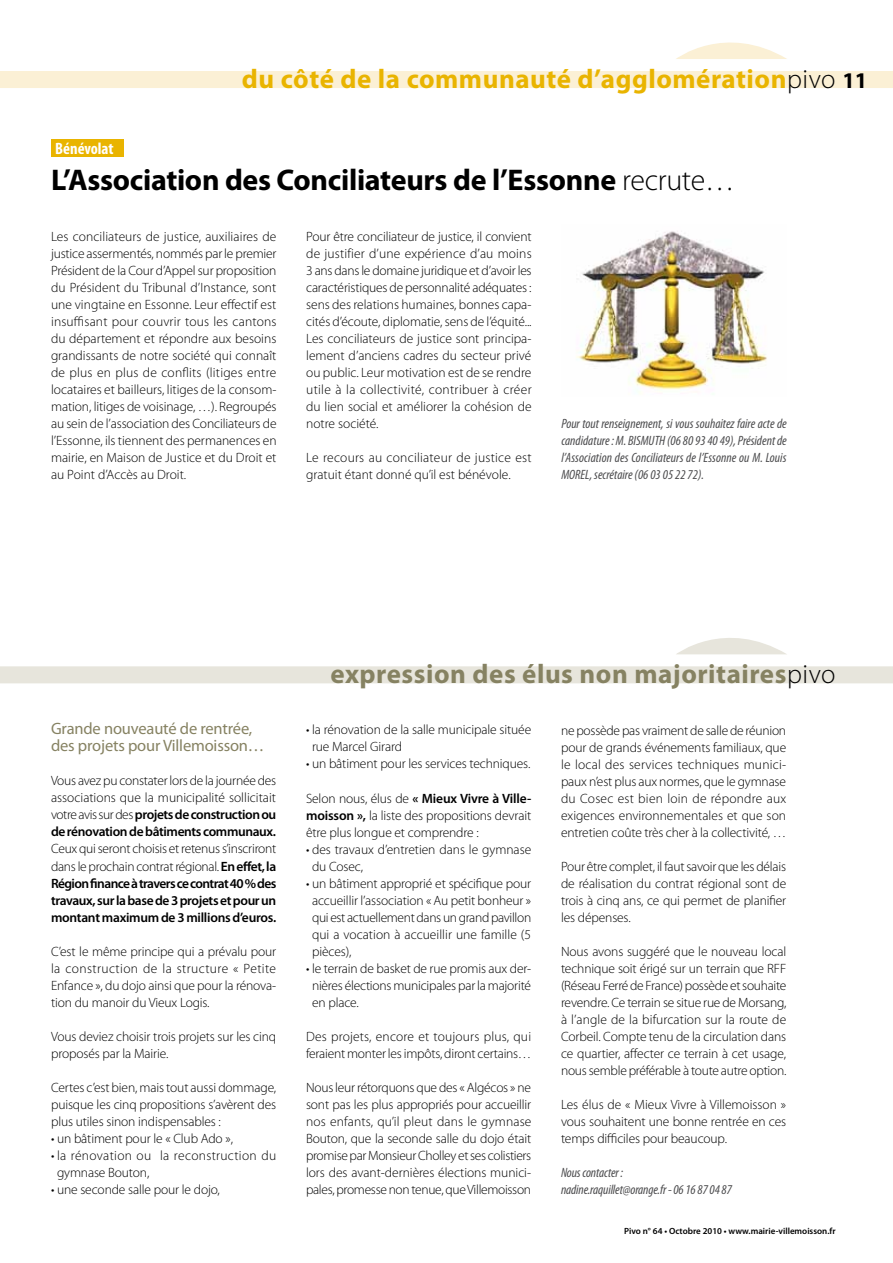
<style>
.page{position:relative;width:893px;height:1263px;background:#fff}
.page>*{position:absolute;margin:0;border:0;box-sizing:border-box;transform-origin:0 0}
.t1{font:700 30px "Myriad Pro";letter-spacing:-.01em;color:#000}
.t2{font:700 27px "Myriad Pro";letter-spacing:.02em;color:#e9b400}
.t3{font:700 27px "Myriad Pro";letter-spacing:.02em;color:#868262}
.t4{font:16.5px/17px "Myriad Pro";letter-spacing:-.01em;color:#868262}
.t5{font:700 condensed 16.5px "Myriad Pro";color:#fff}
.t6{font:300 13.5px/17px "Myriad Pro";letter-spacing:-.01em;color:#000;text-align:justify}
.t7{font:italic condensed 13.5px/17px "Myriad Pro";letter-spacing:-.005em;color:#4b4b4d;text-align:justify}
.t8{font:600 13.5px/17px "Myriad Pro";letter-spacing:-.02em;color:#000;text-align:justify}
.t9{font:300 13.5px/17px "Myriad Pro";letter-spacing:.025em;color:#000}
.t10{font:600 9px "Myriad Pro";color:#000}
.s1{font-weight:300;color:#000}
.s2{font-size:22.5px;color:#000}
.s3{font-weight:300}
.s4{font-weight:600}
</style>
<div class="page">
<div style="left:0;top:71px;width:893px;height:17px;background:#fbf0d5"></div>
<svg style="left:676px;top:42px;width:111px;height:17px"></svg>
<div style="left:51px;top:139px;width:72px;height:17px;background:#e9b400"></div>
<svg style="left:677px;top:638px;width:109px;height:16px"></svg>
<div style="left:0;top:666px;width:893px;height:17px;background:#e7e5dc"></div>
<img style="left:576px;top:231px;width:191px;height:161px">
<p class="t5" style="left:55px;top:138px;width:60px">Bénévolat</p>
<h2 class="t2" style="left:242px;top:61px;width:627px">du côté de la communauté d’agglomération<span class="s1">pivo</span> <span class="s2">11</span></h2>
<h1 class="t1" style="left:51px;top:160px;width:685px">L’Association des Conciliateurs de l’Essonne <span class="s3">recrute…</span></h1>
<p class="t6" style="left:51px;top:228px;width:227px">Les conciliateurs de justice, auxiliaires de justice assermentés, nommés par le premier Président de la Cour d’Appel sur proposition du Président du Tribunal d’Instance, sont une vingtaine en Essonne. Leur effectif est insuffisant pour couvrir tous les cantons du département et répondre aux besoins grandissants de notre société qui connaît de plus en plus de conflits (litiges entre locataires et bailleurs, litiges de la consom&shy;mation, litiges de voisinage, …). Regroupés au sein de l’association des Conciliateurs de l’Essonne, ils tiennent des permanences en mairie, en Maison de Justice et du Droit et au Point d’Accès au Droit.</p>
<p class="t6" style="left:306px;top:228px;width:227px">Pour être conciliateur de justice, il convient de justifier d’une expérience d’au moins 3 ans dans le domaine juridique et d’avoir les caractéristiques de personnalité adéquates : sens des relations humaines, bonnes capa&shy;cités d’écoute, diplomatie, sens de l’équité...<br>Les conciliateurs de justice sont principa&shy;lement d’anciens cadres du secteur privé ou public. Leur motivation est de se rendre utile à la collectivité, contribuer à créer du lien social et améliorer la cohésion de notre société.</p>
<p class="t6" style="left:306px;top:449px;width:227px">Le recours au conciliateur de justice est gratuit étant donné qu’il est bénévole.</p>
<p class="t7" style="left:561px;top:415px;width:227px">Pour tout renseignement, si vous souhaitez faire acte de candidature : M. BISMUTH (06 80 93 40 49), Président de l’Association des Conciliateurs de l’Essonne ou M. Louis MOREL, secrétaire (06 03 05 22 72).</p>
<p class="t4" style="left:51px;top:720px;width:215px">Grande nouveauté de rentrée, des projets pour Villemoisson…</p>
<p class="t6" style="left:51px;top:773px;width:227px">Vous avez pu constater lors de la journée des associations que la municipalité sollicitait votre avis sur des <span class="s4">projets de construction ou de rénovation de bâtiments communaux.</span></p>
<p class="t8" style="left:51px;top:840px;width:227px"><span class="s3">Ceux qui seront choisis et retenus s’inscriront dans le prochain contrat régional.</span> En effet, la Région finance à travers ce contrat 40 % des travaux, sur la base de 3 projets et pour un montant maximum de 3 millions d’euros.</p>
<p class="t6" style="left:51px;top:943px;width:227px">C’est le même principe qui a prévalu pour la construction de la structure « Petite Enfance », du dojo ainsi que pour la rénova&shy;tion du manoir du Vieux Logis.</p>
<p class="t6" style="left:51px;top:1028px;width:227px">Vous deviez choisir trois projets sur les cinq proposés par la Mairie.</p>
<p class="t6" style="left:51px;top:1079px;width:227px">Certes c’est bien, mais tout aussi dommage, puisque les cinq propositions s’avèrent des plus utiles sinon indispensables :</p>
<p class="t6" style="left:51px;top:1130px;width:183px">• un bâtiment pour le « Club Ado »,</p>
<p class="t9" style="left:57px;top:1147px;width:221px;text-indent:-6px">• la rénovation ou la reconstruction du gymnase Bouton,</p>
<p class="t6" style="left:51px;top:1181px;width:170px">• une seconde salle pour le dojo,</p>
<h2 class="t3" style="left:331px;top:657px;width:507px">expression des élus non majoritaires<span class="s1">pivo</span></h2>
<p class="t6" style="left:312px;top:722px;width:221px;text-indent:-6px">• la rénovation de la salle municipale située rue Marcel Girard</p>
<p class="t6" style="left:306px;top:756px;width:226px">• un bâtiment pour les services techniques.</p>
<p class="t6" style="left:306px;top:790px;width:227px">Selon nous, élus de <span class="s4">« Mieux Vivre à Ville&shy;moisson »,</span> la liste des propositions devrait être plus longue et comprendre :</p>
<p class="t6" style="left:312px;top:841px;width:221px;text-indent:-6px">• des travaux d’entretien dans le gymnase du Cosec,</p>
<p class="t6" style="left:312px;top:875px;width:221px;text-indent:-6px">• un bâtiment approprié et spécifique pour accueillir l’association « Au petit bonheur » qui est actuellement dans un grand pavillon qui a vocation à accueillir une famille (5 pièces),</p>
<p class="t6" style="left:312px;top:960px;width:221px;text-indent:-6px">• le terrain de basket de rue promis aux der&shy;nières élections municipales par la majorité en place.</p>
<p class="t6" style="left:306px;top:1028px;width:227px">Des projets, encore et toujours plus, qui feraient monter les impôts, diront certains…</p>
<p class="t6" style="left:306px;top:1079px;width:227px">Nous leur rétorquons que des « Algécos » ne sont pas les plus appropriés pour accueillir nos enfants, qu’il pleut dans le gymnase Bouton, que la seconde salle du dojo était promise par Monsieur Cholley et ses colistiers lors des avant-dernières élections munici&shy;pales, promesse non tenue, que Villemoisson</p>
<p class="t6" style="left:561px;top:722px;width:227px">ne possède pas vraiment de salle de réunion pour de grands événements familiaux, que le local des services techniques munici&shy;paux n’est plus aux normes, que le gymnase du Cosec est bien loin de répondre aux exigences environnementales et que son entretien coûte très cher à la collectivité, …</p>
<p class="t6" style="left:561px;top:858px;width:227px">Pour être complet, il faut savoir que les délais de réalisation du contrat régional sont de trois à cinq ans, ce qui permet de planifier les dépenses.</p>
<p class="t6" style="left:561px;top:943px;width:227px">Nous avons suggéré que le nouveau local technique soit érigé sur un terrain que RFF (Réseau Ferré de France) possède et souhaite revendre. Ce terrain se situe rue de Morsang, à l’angle de la bifurcation sur la route de Corbeil. Compte tenu de la circulation dans ce quartier, affecter ce terrain à cet usage, nous semble préférable à toute autre option.</p>
<p class="t6" style="left:561px;top:1096px;width:227px">Les élus de « Mieux Vivre à Villemoisson » vous souhaitent une bonne rentrée en ces temps difficiles pour beaucoup.</p>
<p class="t7" style="left:561px;top:1164px;width:172px">Nous contacter :<br>nadine.raquillet@orange.fr - 06 16 87 04 87</p>
<p class="t10" style="left:624px;top:1226px;width:213px">Pivo n° 64 • Octobre 2010 • www.mairie-villemoisson.fr</p>
</div>
